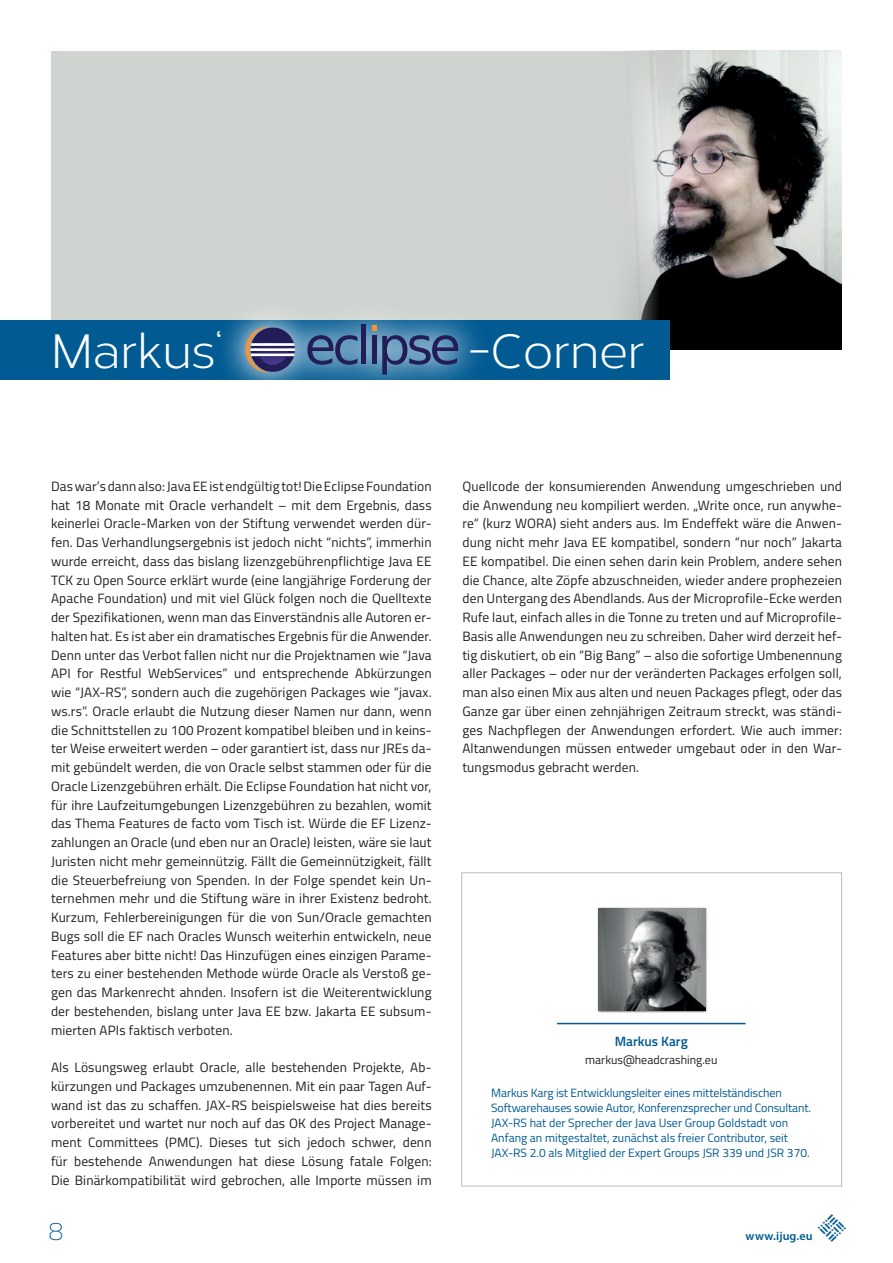
<style>
.page{position:relative;width:893px;height:1263px;background:#fff}
.page>*{position:absolute;margin:0;border:0;box-sizing:border-box;transform-origin:0 0}
.t1{font:48px "Corbert";letter-spacing:-.01em;color:#fff}
.t2{font:100 25.5px "Titillium";color:#015a92}
.t3{font:13.5px/18.8px "Titillium";letter-spacing:.01em;color:#231f20;text-align:justify}
.t4{font:600 13.5px "Titillium";color:#015a92}
.t5{font:12px/15px "Titillium";letter-spacing:-.005em;color:#015a92}
.t6{font:12px "Titillium";color:#231f20}
.t7{font:600 12px "Myriad Pro";letter-spacing:.01em;color:#015a92}
</style>
<div class="page">
<div style="left:461px;top:872px;width:381px;height:314px;border:1px solid #bcbdc0"></div>
<div style="left:597px;top:907px;width:111px;height:106px;background:#231f20;opacity:.75"></div>
<img style="left:599px;top:909px;width:106px;height:101px">
<hr style="left:557px;top:1023px;width:189px;height:1px;background:#015a92">
<div style="left:51px;top:51px;width:791px;height:298px;background:#d0d4d0"></div>
<img style="left:624px;top:51px;width:218px;height:298px">
<div style="left:0;top:320px;width:669px;height:59px;background:#015a92"></div>
<svg style="left:215px;top:318px;width:273px;height:62px"></svg>
<svg style="left:307px;top:335px;width:50px;height:30px"></svg>
<hr style="left:362px;top:325px;width:4px;height:39px;background:#231d57">
<svg style="left:372px;top:325px;width:86px;height:50px;background:#446d98"></svg>
<svg style="left:245px;top:327px;width:50px;height:46px;background:#66698a"></svg>
<p class="t1" style="left:51px;top:317px;width:173px">Markus‘</p>
<p class="t1" style="left:469px;top:317px;width:178px">-Corner</p>
<p class="t3" style="left:51px;top:476px;width:382px">Das war’s dann also: Java EE ist endgültig tot! Die Eclipse Foundation hat 18 Monate mit Oracle verhandelt – mit dem Ergebnis, dass keinerlei Oracle-Marken von der Stiftung verwendet werden dür&shy;fen. Das Verhandlungsergebnis ist jedoch nicht “nichts”, immerhin wurde erreicht, dass das bislang lizenzgebührenpflichtige Java EE TCK zu Open Source erklärt wurde (eine langjährige Forderung der Apache Foundation) und mit viel Glück folgen noch die Quelltexte der Spezifikationen, wenn man das Einverständnis alle Autoren er&shy;halten hat. Es ist aber ein dramatisches Ergebnis für die Anwender.<br>Denn unter das Verbot fallen nicht nur die Projektnamen wie “Java API for Restful WebServices” und entsprechende Abkürzungen wie “JAX-RS”, sondern auch die zugehörigen Packages wie “javax. ws.rs”. Oracle erlaubt die Nutzung dieser Namen nur dann, wenn die Schnittstellen zu 100 Prozent kompatibel bleiben und in keins&shy;ter Weise erweitert werden – oder garantiert ist, dass nur JREs da&shy;mit gebündelt werden, die von Oracle selbst stammen oder für die Oracle Lizenzgebühren erhält. Die Eclipse Foundation hat nicht vor, für ihre Laufzeitumgebungen Lizenzgebühren zu bezahlen, womit das Thema Features de facto vom Tisch ist. Würde die EF Lizenz&shy;zahlungen an Oracle (und eben nur an Oracle) leisten, wäre sie laut Juristen nicht mehr gemeinnützig. Fällt die Gemeinnützigkeit, fällt die Steuerbefreiung von Spenden. In der Folge spendet kein Un&shy;ternehmen mehr und die Stiftung wäre in ihrer Existenz bedroht.<br>Kurzum, Fehlerbereinigungen für die von Sun/Oracle gemachten Bugs soll die EF nach Oracles Wunsch weiterhin entwickeln, neue Features aber bitte nicht! Das Hinzufügen eines einzigen Parame&shy;ters zu einer bestehenden Methode würde Oracle als Verstoß ge&shy;gen das Markenrecht ahnden. Insofern ist die Weiterentwicklung der bestehenden, bislang unter Java EE bzw. Jakarta EE subsum&shy;mierten APIs faktisch verboten.</p>
<p class="t3" style="left:51px;top:1057px;width:382px">Als Lösungsweg erlaubt Oracle, alle bestehenden Projekte, Ab&shy;kürzungen und Packages umzubenennen. Mit ein paar Tagen Auf&shy;wand ist das zu schaffen. JAX-RS beispielsweise hat dies bereits vorbereitet und wartet nur noch auf das OK des Project Manage&shy;ment Committees (PMC). Dieses tut sich jedoch schwer, denn für bestehende Anwendungen hat diese Lösung fatale Folgen:<br>Die Binärkompatibilität wird gebrochen, alle Importe müssen im</p>
<p class="t2" style="left:49px;top:1213px;width:16px">8</p>
<p class="t3" style="left:462px;top:476px;width:381px">Quellcode der konsumierenden Anwendung umgeschrieben und die Anwendung neu kompiliert werden. „Write once, run anywhe&shy;re“ (kurz WORA) sieht anders aus. Im Endeffekt wäre die Anwen&shy;dung nicht mehr Java EE kompatibel, sondern “nur noch” Jakarta EE kompatibel. Die einen sehen darin kein Problem, andere sehen die Chance, alte Zöpfe abzuschneiden, wieder andere prophezeien den Untergang des Abendlands. Aus der Microprofile-Ecke werden Rufe laut, einfach alles in die Tonne zu treten und auf Microprofile-Basis alle Anwendungen neu zu schreiben. Daher wird derzeit hef&shy;tig diskutiert, ob ein “Big Bang” – also die sofortige Umbenennung aller Packages – oder nur der veränderten Packages erfolgen soll, man also einen Mix aus alten und neuen Packages pflegt, oder das Ganze gar über einen zehnjährigen Zeitraum streckt, was ständi&shy;ges Nachpflegen der Anwendungen erfordert. Wie auch immer:<br>Altanwendungen müssen entweder umgebaut oder in den War&shy;tungsmodus gebracht werden.</p>
<p class="t4" style="left:615px;top:1031px;width:75px">Markus Karg</p>
<p class="t6" style="left:585px;top:1051px;width:134px">markus@headcrashing.eu</p>
<p class="t5" style="left:491px;top:1085px;width:321px">Markus Karg ist Entwicklungsleiter eines mittelständischen Softwarehauses sowie Autor, Konferenzsprecher und Consultant.<br>JAX-RS hat der Sprecher der Java User Group Goldstadt von Anfang an mitgestaltet, zunächst als freier Contributor, seit JAX-RS 2.0 als Mitglied der Expert Groups JSR 339 und JSR 370.</p>
<p class="t7" style="left:746px;top:1228px;width:69px">www.ijug.eu</p>
</div>
